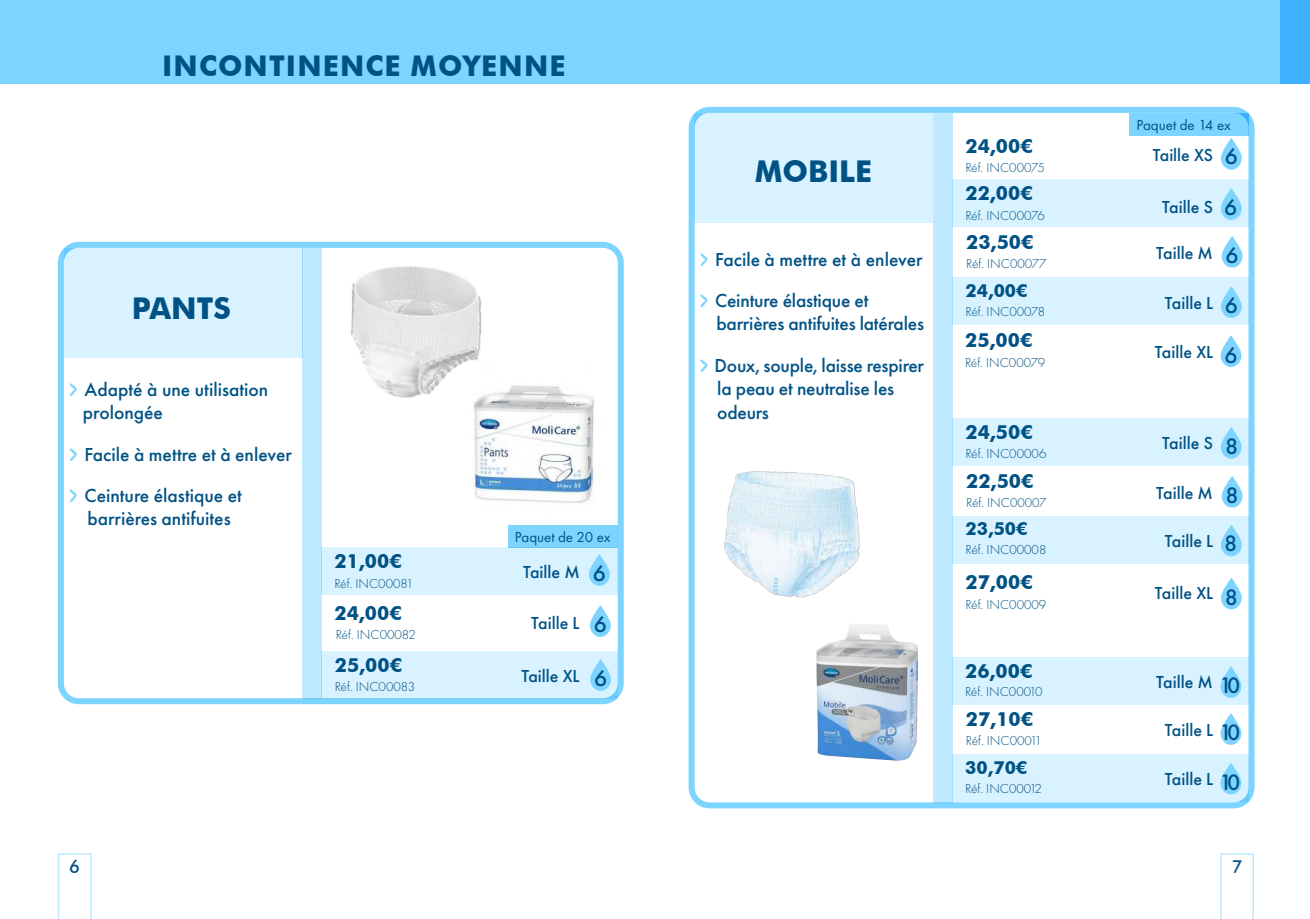
<style>
.page{position:relative;width:1310px;height:919px;background:#fff}
.page>*{position:absolute;margin:0;border:0;box-sizing:border-box;transform-origin:0 0}
.t1{font:700 30px "Futura BT";color:#005285}
.t2{font:700 28.5px "Futura BT";letter-spacing:.04em;color:#005285}
.t3{font:500 23.25px/49.7px "Futura PT";color:#005285}
.t4{font:500 19.5px/41.4px "Futura PT";letter-spacing:-.01em;color:#005285}
.t5{font:700 19.5px "Futura BT";color:#005285}
.t6{font:500 18px "Futura PT";color:#005285}
.t7{font:700 18px "Futura BT";color:#005285}
.t8{font:500 18px "Futura BT";color:#005285}
.t9{font:15px "Futura PT";color:#005285}
.t10{font:300 13.5px "Futura PT";color:#005285}
.s1{font-family:"Verveine";font-weight:400;font-size:27px;color:#7dd4ff}
.s2{font-size:23.25px}
</style>
<div class="page">
<div style="left:688px;top:107px;width:566px;height:701px;border:6px solid #7dd4ff;border-radius:18px"></div>
<div style="left:952px;top:277px;width:296px;height:47px;background:#d8f2ff"></div>
<div style="left:58px;top:242px;width:566px;height:462px;border:6px solid #7dd4ff;border-radius:18px"></div>
<div style="left:64px;top:248px;width:238px;height:109px;background:#d8f2ff"></div>
<div style="left:322px;top:651px;width:296px;height:47px;background:#d8f2ff"></div>
<div style="left:322px;top:547px;width:296px;height:47px;background:#d8f2ff"></div>
<div style="left:0;top:0;width:1310px;height:83px;background:#7dd4ff"></div>
<img style="left:473px;top:385px;width:122px;height:118px">
<div style="left:302px;top:248px;width:20px;height:450px;background:#bee9ff"></div>
<img style="left:350px;top:266px;width:147px;height:139px">
<svg style="left:58px;top:853px;width:34px;height:65px"></svg>
<div style="left:1279px;top:0;width:31px;height:83px;background:#3db0ff"></div>
<div style="left:694px;top:113px;width:239px;height:109px;background:#d8f2ff"></div>
<div style="left:933px;top:113px;width:19px;height:689px;background:#bee9ff"></div>
<div style="left:952px;top:180px;width:296px;height:47px;background:#d8f2ff"></div>
<svg style="left:1220px;top:188px;width:21px;height:32px"></svg>
<svg style="left:1220px;top:853px;width:34px;height:65px"></svg>
<svg style="left:589px;top:554px;width:21px;height:31px"></svg>
<svg style="left:590px;top:605px;width:21px;height:32px"></svg>
<svg style="left:590px;top:659px;width:21px;height:31px"></svg>
<img style="left:816px;top:624px;width:102px;height:136px">
<img style="left:724px;top:471px;width:136px;height:127px">
<svg style="left:1221px;top:138px;width:20px;height:32px"></svg>
<svg style="left:1221px;top:236px;width:21px;height:31px"></svg>
<div style="left:952px;top:516px;width:296px;height:47px;background:#d8f2ff"></div>
<div style="left:952px;top:418px;width:296px;height:47px;background:#d8f2ff"></div>
<svg style="left:1220px;top:427px;width:21px;height:31px"></svg>
<svg style="left:1221px;top:524px;width:20px;height:32px"></svg>
<svg style="left:1220px;top:335px;width:21px;height:32px"></svg>
<svg style="left:1221px;top:476px;width:21px;height:31px"></svg>
<div style="left:952px;top:754px;width:296px;height:48px;background:#d8f2ff"></div>
<div style="left:952px;top:657px;width:296px;height:47px;background:#d8f2ff"></div>
<svg style="left:1220px;top:666px;width:21px;height:32px"></svg>
<svg style="left:1221px;top:577px;width:20px;height:32px"></svg>
<svg style="left:1221px;top:286px;width:20px;height:32px"></svg>
<svg style="left:1220px;top:713px;width:21px;height:31px"></svg>
<svg style="left:1220px;top:763px;width:21px;height:31px"></svg>
<div style="left:1128px;top:113px;width:120px;height:22px;background:#7dd4ff"></div>
<div style="left:508px;top:525px;width:110px;height:22px;background:#7dd4ff"></div>
<h2 class="t2" style="left:162px;top:54px;width:405px">INCONTINENCE MOYENNE</h2>
<h1 class="t1" style="left:132px;top:296px;width:100px">PANTS</h1>
<p class="t4" style="left:83px;top:377px;width:187px;line-height:23.4px;text-indent:-14px"><span class="s1">&gt;</span> Adapté à une utilisation prolongée</p>
<p class="t4" style="left:69px;top:433px;width:224px"><span class="s1">&gt;</span> Facile à mettre et à enlever <span class="s1">&gt;</span> Ceinture élastique et</p>
<p class="t4" style="left:87px;top:498px;width:145px">barrières antifuites</p>
<p class="t5" style="left:334px;top:553px;width:69px">21,00€</p>
<p class="t10" style="left:334px;top:578px;width:80px">Réf. INC00081</p>
<p class="t5" style="left:334px;top:605px;width:69px">24,00€</p>
<p class="t10" style="left:336px;top:629px;width:81px">Réf. INC00082</p>
<p class="t5" style="left:335px;top:656px;width:69px">25,00€</p>
<p class="t10" style="left:335px;top:680px;width:82px">Réf. INC00083</p>
<p class="t8" style="left:69px;top:858px;width:12px">6</p>
<p class="t9" style="left:515px;top:531px;width:97px">Paquet de 20 ex</p>
<p class="t6" style="left:523px;top:561px;width:84px">Taille M <span class="s2">6</span></p>
<p class="t6" style="left:531px;top:612px;width:77px">Taille L <span class="s2">6</span></p>
<p class="t6" style="left:521px;top:665px;width:87px">Taille XL <span class="s2">6</span></p>
<h1 class="t1" style="left:755px;top:160px;width:119px">MOBILE</h1>
<p class="t4" style="left:700px;top:238px;width:224px"><span class="s1">&gt;</span> Facile à mettre et à enlever <span class="s1">&gt;</span> Ceinture élastique et</p>
<p class="t4" style="left:700px;top:303px;width:226px;text-align:right">barrières antifuites latérales<br><span class="s1">&gt;</span> Doux, souple, laisse respirer</p>
<p class="t4" style="left:717px;top:377px;width:179px;line-height:23.4px">la peau et neutralise les odeurs</p>
<p class="t5" style="left:965px;top:138px;width:69px">24,00€</p>
<p class="t10" style="left:965px;top:162px;width:81px">Réf. INC00075</p>
<p class="t5" style="left:965px;top:185px;width:69px">22,00€</p>
<p class="t10" style="left:965px;top:210px;width:81px">Réf. INC00076</p>
<p class="t5" style="left:966px;top:234px;width:69px">23,50€</p>
<p class="t10" style="left:966px;top:258px;width:82px">Réf. INC00077</p>
<p class="t7" style="left:965px;top:283px;width:63px">24,00€</p>
<p class="t10" style="left:965px;top:305px;width:81px">Réf. INC00078</p>
<p class="t9" style="left:1136px;top:119px;width:96px">Paquet de 14 ex</p>
<p class="t6" style="left:1152px;top:144px;width:87px">Taille XS <span class="s2">6</span></p>
<p class="t6" style="left:1162px;top:196px;width:76px">Taille S <span class="s2">6</span></p>
<p class="t6" style="left:1156px;top:242px;width:84px">Taille M <span class="s2">6</span></p>
<p class="t6" style="left:1164px;top:292px;width:50px">Taille L</p>
<p class="t3" style="left:1224px;top:281px;width:15px">6</p>
<p class="t5" style="left:965px;top:332px;width:69px">25,00€</p>
<p class="t10" style="left:965px;top:357px;width:82px">Réf. INC00079</p>
<p class="t6" style="left:1155px;top:341px;width:84px">Taille XL <span class="s2">6</span></p>
<p class="t5" style="left:965px;top:424px;width:69px">24,50€</p>
<p class="t10" style="left:965px;top:448px;width:83px">Réf. INC00006</p>
<p class="t6" style="left:1162px;top:433px;width:78px">Taille S <span class="s2">8</span></p>
<p class="t5" style="left:966px;top:473px;width:69px">22,50€</p>
<p class="t10" style="left:966px;top:497px;width:82px">Réf. INC00007</p>
<p class="t6" style="left:1156px;top:482px;width:84px">Taille M <span class="s2">8</span></p>
<p class="t7" style="left:965px;top:521px;width:63px">23,50€</p>
<p class="t10" style="left:965px;top:544px;width:82px">Réf. INC00008</p>
<p class="t5" style="left:965px;top:574px;width:69px">27,00€</p>
<p class="t10" style="left:965px;top:599px;width:82px">Réf. INC00009</p>
<p class="t5" style="left:965px;top:662px;width:69px">26,00€</p>
<p class="t10" style="left:965px;top:686px;width:79px">Réf. INC00010</p>
<p class="t5" style="left:966px;top:711px;width:69px">27,10€</p>
<p class="t10" style="left:966px;top:735px;width:78px">Réf. INC00011</p>
<p class="t7" style="left:965px;top:760px;width:63px">30,70€</p>
<p class="t10" style="left:965px;top:782px;width:78px">Réf. INC00012</p>
<p class="t6" style="left:1164px;top:531px;width:74px">Taille L <span class="s2">8</span></p>
<p class="t6" style="left:1155px;top:582px;width:84px">Taille XL <span class="s2">8</span></p>
<p class="t6" style="left:1156px;top:671px;width:86px">Taille M <span class="s2">10</span></p>
<p class="t6" style="left:1164px;top:719px;width:50px">Taille L</p>
<p class="t6" style="left:1164px;top:769px;width:50px">Taille L</p>
<p class="t3" style="left:1219px;top:707px;width:23px">10<br>10</p>
<p class="t8" style="left:1231px;top:858px;width:12px">7</p>
</div>
